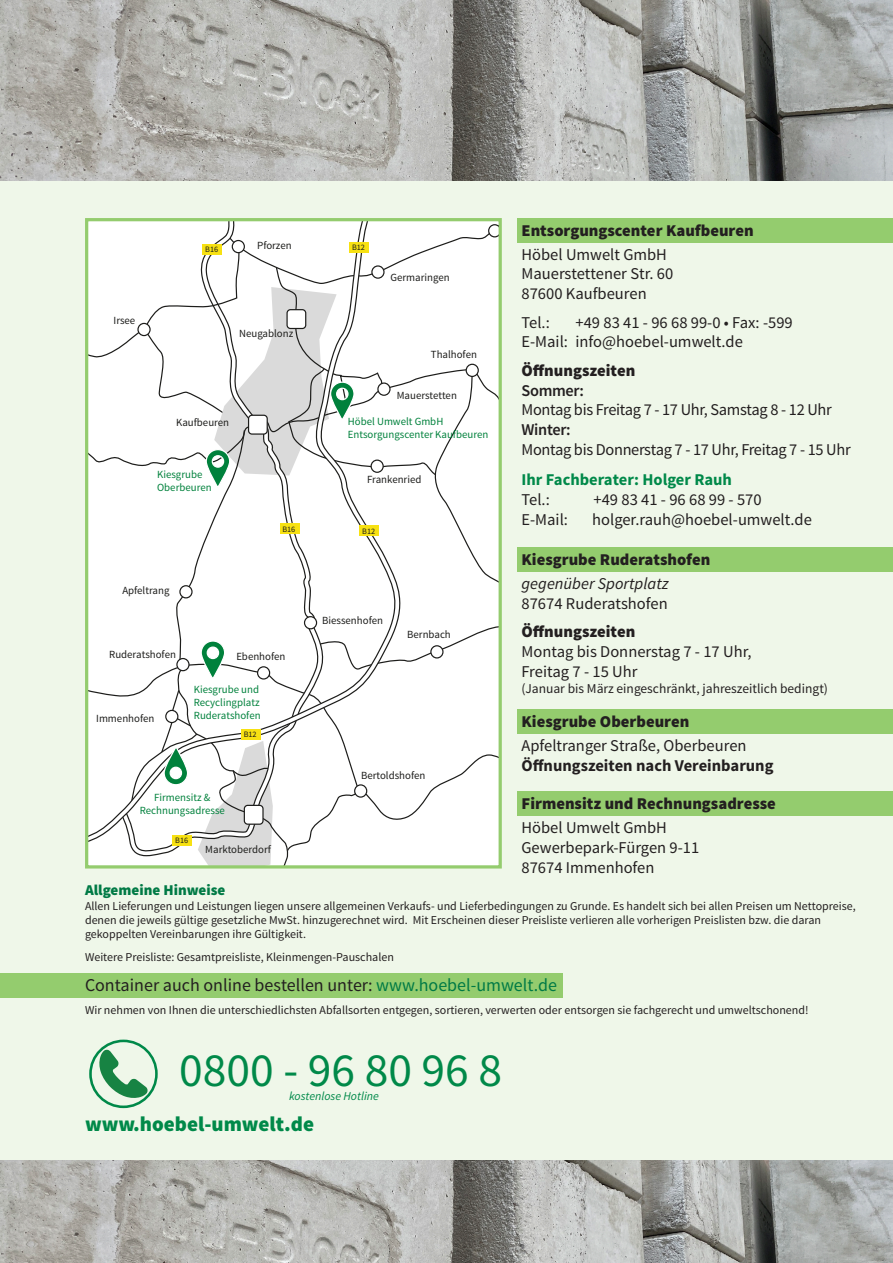
<style>
.page{position:relative;width:893px;height:1263px;background:#fff}
.page>*{position:absolute;margin:0;border:0;box-sizing:border-box;transform-origin:0 0}
.t1{font:47.55px "Source Sans Pro";color:#008949}
.t2{font:900 21px "Source Sans Pro";color:#008949}
.t3{font:18px "Source Sans Pro";color:#231f20}
.t4{font:16.5px/19.8px "Source Sans Pro";color:#231f20}
.t5{font:900 16.5px "Source Sans Pro";color:#231f20}
.t6{font:16.5px "Source Sans Pro";letter-spacing:-.02em;color:#231f20}
.t7{font:700 16.5px "Source Sans Pro";color:#231f20}
.t8{font:700 16.5px "Source Sans Pro";color:#008949}
.t9{font:italic 16.5px "Source Sans Pro";color:#231f20}
.t10{font:600 16.5px "Source Sans Pro";letter-spacing:-.02em;color:#231f20}
.t11{font:900 15px "Source Sans Pro";color:#007a45}
.t12{font:13.5px "Source Sans Pro";color:#231f20}
.t13{font:12px/14.4px "Source Sans Pro";color:#231f20}
.t14{font:italic 12px "Source Sans Pro";color:#008949}
.t15{font:10.95px "Source Sans Pro";color:#1d1d1b}
.t16{font:10.95px/13px "Source Sans Pro";color:#00813c}
.t17{font:8.25px "Source Sans Pro";color:#1d1d1b}
.s1{color:#007a45}
</style>
<div class="page">
<div style="left:0;top:140px;width:893px;height:1123px;background:#eff7e9"></div>
<img style="left:0;top:0;width:893px;height:181px">
<img style="left:0;top:1161px;width:893px;height:102px">
<svg style="left:99px;top:1050px;width:49px;height:48px"></svg>
<div style="left:89px;top:1039px;width:69px;height:69px;border:3px solid #008949;border-radius:50%"></div>
<div style="left:517px;top:218px;width:376px;height:25px;background:#94cc6e"></div>
<svg style="left:89px;top:222px;width:409px;height:642px;background:#f4f5f3"></svg>
<svg style="left:138px;top:323px;width:12px;height:13px"></svg>
<div style="left:137px;top:323px;width:14px;height:13px;border:1px solid #1d1d1b;border-radius:50%"></div>
<div style="left:232px;top:240px;width:12px;height:13px;background:#fff;border-radius:50%"></div>
<div style="left:232px;top:240px;width:13px;height:13px;border:1px solid #1d1d1b;border-radius:50%"></div>
<div style="left:85px;top:218px;width:417px;height:650px;border:3px solid #94cc6e"></div>
<div style="left:517px;top:547px;width:376px;height:25px;background:#94cc6e"></div>
<div style="left:517px;top:709px;width:376px;height:24px;background:#94cc6e"></div>
<div style="left:0;top:973px;width:563px;height:25px;background:#94cc6e"></div>
<div style="left:517px;top:791px;width:376px;height:25px;background:#94cc6e"></div>
<p class="t15" style="left:114px;top:314px;width:23px">Irsee</p>
<p class="t17" style="left:205px;top:245px;width:14px">B16</p>
<p class="t15" style="left:257px;top:239px;width:36px">Pforzen</p>
<p class="t15" style="left:239px;top:327px;width:56px">Neugablonz</p>
<p class="t15" style="left:176px;top:416px;width:55px">Kaufbeuren</p>
<p class="t16" style="left:157px;top:468px;width:56px">Kiesgrube<br>Oberbeuren</p>
<p class="t15" style="left:122px;top:584px;width:49px">Apfeltrang</p>
<p class="t17" style="left:282px;top:524px;width:14px">B16</p>
<p class="t15" style="left:109px;top:648px;width:68px">Ruderatshofen</p>
<p class="t15" style="left:236px;top:649px;width:51px">Ebenhofen</p>
<p class="t15" style="left:96px;top:711px;width:60px">Immenhofen</p>
<p class="t16" style="left:194px;top:683px;width:68px">Kiesgrube und<br>Recyclingplatz<br>Ruderatshofen</p>
<p class="t17" style="left:244px;top:729px;width:14px">B12</p>
<p class="t16" style="left:140px;top:791px;width:87px;text-align:center">Firmensitz &amp;<br>Rechnungsadresse</p>
<p class="t17" style="left:175px;top:835px;width:14px">B16</p>
<p class="t15" style="left:205px;top:842px;width:67px">Marktoberdorf</p>
<p class="t17" style="left:352px;top:242px;width:14px">B12</p>
<p class="t15" style="left:390px;top:271px;width:61px">Germaringen</p>
<p class="t15" style="left:431px;top:347px;width:48px">Thalhofen</p>
<p class="t15" style="left:397px;top:388px;width:62px">Mauerstetten</p>
<p class="t16" style="left:348px;top:415px;width:142px">Höbel Umwelt GmbH<br>Entsorgungscenter Kaufbeuren</p>
<p class="t15" style="left:367px;top:473px;width:56px">Frankenried</p>
<p class="t17" style="left:362px;top:526px;width:14px">B12</p>
<p class="t15" style="left:322px;top:613px;width:62px">Biessenhofen</p>
<p class="t15" style="left:407px;top:628px;width:45px">Bernbach</p>
<p class="t15" style="left:361px;top:769px;width:66px">Bertoldshofen</p>
<p class="t5" style="left:522px;top:219px;width:234px">Entsorgungscenter Kaufbeuren</p>
<p class="t4" style="left:522px;top:245px;width:147px">Höbel Umwelt GmbH</p>
<p class="t4" style="left:522px;top:264px;width:153px">Mauerstettener Str. 60</p>
<p class="t4" style="left:522px;top:284px;width:127px">87600 Kaufbeuren</p>
<p class="t4" style="left:522px;top:312px;width:30px">Tel.:</p>
<p class="t4" style="left:576px;top:312px;width:219px">+49 83 41 - 96 68 99-0 • Fax: -599</p>
<p class="t4" style="left:522px;top:332px;width:223px">E-Mail: info@hoebel-umwelt.de</p>
<p class="t5" style="left:522px;top:359px;width:115px">Öffnungszeiten</p>
<p class="t10" style="left:522px;top:380px;width:64px">Sommer:</p>
<p class="t6" style="left:522px;top:400px;width:312px">Montag bis Freitag 7 - 17 Uhr, Samstag 8 - 12 Uhr</p>
<p class="t10" style="left:522px;top:419px;width:51px">Winter:</p>
<p class="t6" style="left:522px;top:439px;width:331px">Montag bis Donnerstag 7 - 17 Uhr, Freitag 7 - 15 Uhr</p>
<p class="t8" style="left:522px;top:469px;width:212px">Ihr Fachberater: Holger Rauh</p>
<p class="t4" style="left:522px;top:490px;width:30px">Tel.:</p>
<p class="t4" style="left:594px;top:490px;width:170px">+49 83 41 - 96 68 99 - 570</p>
<p class="t4" style="left:522px;top:510px;width:48px">E-Mail:</p>
<p class="t4" style="left:592px;top:510px;width:221px">holger.rauh@hoebel-umwelt.de</p>
<p class="t5" style="left:522px;top:549px;width:190px">Kiesgrube Ruderatshofen</p>
<p class="t9" style="left:522px;top:574px;width:148px">gegenüber Sportplatz</p>
<p class="t4" style="left:522px;top:594px;width:148px">87674 Ruderatshofen</p>
<p class="t5" style="left:522px;top:621px;width:115px">Öffnungszeiten</p>
<p class="t4" style="left:522px;top:642px;width:232px">Montag bis Donnerstag 7 - 17 Uhr,<br>Freitag 7 - 15 Uhr</p>
<p class="t12" style="left:522px;top:680px;width:308px">(Januar bis März eingeschränkt, jahreszeitlich bedingt)</p>
<p class="t5" style="left:522px;top:711px;width:169px">Kiesgrube Oberbeuren</p>
<p class="t4" style="left:522px;top:736px;width:226px">Apfeltranger Straße, Oberbeuren</p>
<p class="t7" style="left:522px;top:755px;width:253px">Öffnungszeiten nach Vereinbarung</p>
<p class="t15" style="left:534px;top:600px;width:42px">Bidingen</p>
<p class="t5" style="left:522px;top:793px;width:256px">Firmensitz und Rechnungsadresse</p>
<p class="t4" style="left:522px;top:818px;width:147px">Höbel Umwelt GmbH</p>
<p class="t4" style="left:522px;top:838px;width:179px">Gewerbepark-Fürgen 9-11</p>
<p class="t4" style="left:522px;top:858px;width:134px">87674 Immenhofen</p>
<p class="t11" style="left:85px;top:880px;width:142px">Allgemeine Hinweise</p>
<p class="t13" style="left:85px;top:898px;width:772px">Allen Lieferungen und Leistungen liegen unsere allgemeinen Verkaufs- und Lieferbedingungen zu Grunde. Es handelt sich bei allen Preisen um Nettopreise, denen die jeweils gültige gesetzliche MwSt. hinzugerechnet wird. Mit Erscheinen dieser Preisliste verlieren alle vorherigen Preislisten bzw. die daran gekoppelten Vereinbarungen ihre Gültigkeit.</p>
<p class="t13" style="left:85px;top:950px;width:310px">Weitere Preisliste: Gesamtpreisliste, Kleinmengen-Pauschalen</p>
<p class="t3" style="left:85px;top:974px;width:474px">Container auch online bestellen unter: <span class="s1">www.hoebel-umwelt.de</span></p>
<p class="t13" style="left:85px;top:1003px;width:725px">Wir nehmen von Ihnen die unterschiedlichsten Abfallsorten entgegen, sortieren, verwerten oder entsorgen sie fachgerecht und umweltschonend!</p>
<p class="t1" style="left:179px;top:1041px;width:324px">0800 - 96 80 96 8</p>
<p class="t14" style="left:289px;top:1088px;width:91px">kostenlose Hotline</p>
<p class="t2" style="left:85px;top:1111px;width:231px">www.hoebel-umwelt.de</p>
</div>
